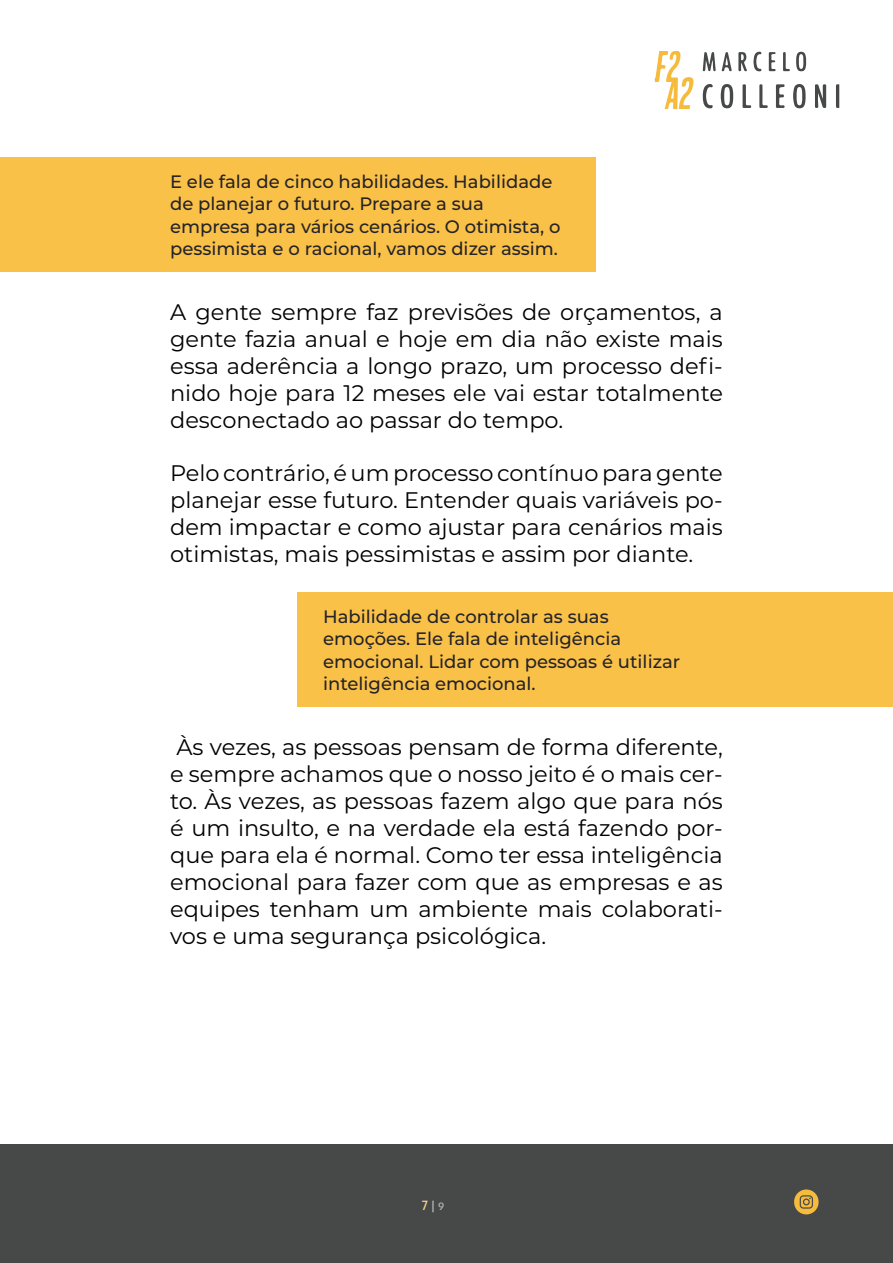
<style>
.page{position:relative;width:893px;height:1263px;background:#fff}
.page>*{position:absolute;margin:0;border:0;box-sizing:border-box;transform-origin:0 0}
.Body{font:22.5px/27px "Montserrat";color:#000;text-align:justify}
.BOX_ESQ{font:500 18px/22.5px "Montserrat";color:#252328}
.BOX_DIR{font:500 18px/22.5px "Montserrat";color:#252328}
.t1{font:500 15px "Serenity";color:#fad388}
.s1{color:#b3b0b1}
.s2{font-size:12px;color:#b3b0b1}
</style>
<div class="page">
<div style="left:0;top:157px;width:595px;height:115px;background:#f9c148"></div>
<div style="left:298px;top:592px;width:595px;height:115px;background:#f9c148"></div>
<div style="left:0;top:1144px;width:893px;height:119px;background:#474949"></div>
<svg style="left:836px;top:84px;width:3px;height:24px"></svg>
<svg style="left:655px;top:51px;width:38px;height:58px"></svg>
<svg style="left:815px;top:84px;width:11px;height:24px"></svg>
<svg style="left:720px;top:84px;width:13px;height:24px"></svg>
<svg style="left:793px;top:84px;width:13px;height:24px"></svg>
<svg style="left:776px;top:84px;width:9px;height:24px"></svg>
<svg style="left:796px;top:52px;width:10px;height:19px"></svg>
<svg style="left:703px;top:84px;width:10px;height:25px"></svg>
<svg style="left:738px;top:52px;width:9px;height:19px"></svg>
<svg style="left:743px;top:84px;width:8px;height:24px"></svg>
<svg style="left:703px;top:52px;width:29px;height:19px"></svg>
<svg style="left:759px;top:84px;width:9px;height:24px"></svg>
<svg style="left:769px;top:52px;width:7px;height:19px"></svg>
<svg style="left:753px;top:51px;width:8px;height:21px"></svg>
<svg style="left:783px;top:52px;width:7px;height:19px"></svg>
<svg style="left:794px;top:1189px;width:25px;height:25px"></svg>
<p class="BOX_ESQ" style="left:170px;top:169px;width:392px">E ele fala de cinco habilidades. Habilidade de planejar o futuro. Prepare a sua empresa para vários cenários. O otimista, o pessimista e o racional, vamos dizer assim.</p>
<p class="Body" style="left:170px;top:298px;width:554px">A gente sempre faz previsões de orçamentos, a gente fazia anual e hoje em dia não existe mais essa aderência a longo prazo, um processo defi&shy;nido hoje para 12 meses ele vai estar totalmente desconectado ao passar do tempo.</p>
<p class="Body" style="left:170px;top:459px;width:554px">Pelo contrário, é um processo contínuo para gente planejar esse futuro. Entender quais variáveis po&shy;dem impactar e como ajustar para cenários mais otimistas, mais pessimistas e assim por diante.</p>
<p class="BOX_DIR" style="left:323px;top:604px;width:359px">Habilidade de controlar as suas emoções. Ele fala de inteligência emocional. Lidar com pessoas é utilizar inteligência emocional.</p>
<p class="Body" style="left:170px;top:733px;width:554px">Às vezes, as pessoas pensam de forma diferente, e sempre achamos que o nosso jeito é o mais cer&shy;to. Às vezes, as pessoas fazem algo que para nós é um insulto, e na verdade ela está fazendo por&shy;que para ela é normal. Como ter essa inteligência emocional para fazer com que as empresas e as equipes tenham um ambiente mais colaborati&shy;vos e uma segurança psicológica.</p>
<p class="t1" style="left:422px;top:1197px;width:24px">7<span class="s1">|</span> <span class="s2">9</span></p>
</div>
